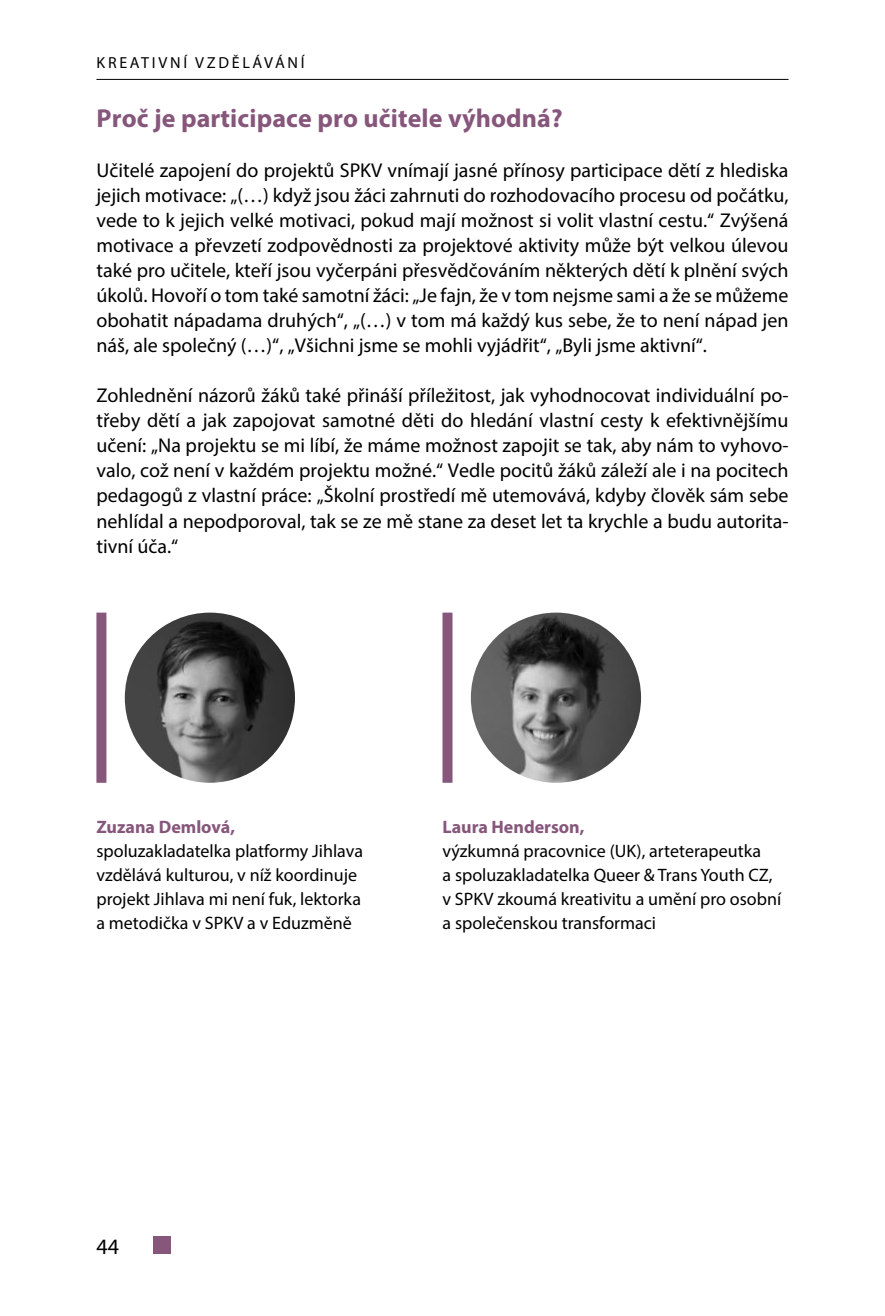
<style>
.page{position:relative;width:885px;height:1316px;background:#fff}
.page>*{position:absolute;margin:0;border:0;box-sizing:border-box;transform-origin:0 0}
.t1{font:700 26px "Myriad Pro";letter-spacing:.005em;color:#86567b}
.t2{font:22px "Myriad Pro";color:#000}
.t3{font:20px/25px "Myriad Pro";color:#000;text-align:justify}
.t4{font:18px/24px "Myriad Pro";color:#000}
.t5{font:700 18px "Myriad Pro";color:#86567b}
.t6{font:16px "Myriad Pro";letter-spacing:.17em;color:#000}
</style>
<div class="page">
<hr style="left:96px;top:79px;width:692px;height:1px;background:#000">
<div style="left:153px;top:1236px;width:17px;height:17px;background:#86567b"></div>
<div style="left:96px;top:612px;width:10px;height:170px;background:#86567b"></div>
<img style="left:125px;top:612px;width:170px;height:170px;border-radius:85px">
<img style="left:471px;top:612px;width:170px;height:170px;border-radius:85px">
<div style="left:442px;top:612px;width:10px;height:170px;background:#86567b"></div>
<p class="t6" style="left:97px;top:54px;width:209px">KREATIVNÍ VZDĚLÁVÁNÍ</p>
<h1 class="t1" style="left:96px;top:104px;width:467px">Proč je participace pro učitele výhodná?</h1>
<p class="t3" style="left:96px;top:158px;width:693px">Učitelé zapojení do projektů SPKV vnímají jasné přínosy participace dětí z hlediska jejich motivace: „(…) když jsou žáci zahrnuti do rozhodovacího procesu od počátku, vede to k jejich velké motivaci, pokud mají možnost si volit vlastní cestu.“ Zvýšená motivace a převzetí zodpovědnosti za projektové aktivity může být velkou úlevou také pro učitele, kteří jsou vyčerpáni přesvědčováním některých dětí k plnění svých úkolů. Hovoří o tom také samotní žáci: „Je fajn, že v tom nejsme sami a že se můžeme obohatit nápadama druhých“, „(…) v tom má každý kus sebe, že to není nápad jen náš, ale společný (…)“, „Všichni jsme se mohli vyjádřit“, „Byli jsme aktivní“.</p>
<p class="t3" style="left:96px;top:383px;width:693px">Zohlednění názorů žáků také přináší příležitost, jak vyhodnocovat individuální po&shy;třeby dětí a jak zapojovat samotné děti do hledání vlastní cesty k efektivnějšímu učení: „Na projektu se mi líbí, že máme možnost zapojit se tak, aby nám to vyhovo&shy;valo, což není v každém projektu možné.“ Vedle pocitů žáků záleží ale i na pocitech pedagogů z vlastní práce: „Školní prostředí mě utemovává, kdyby člověk sám sebe nehlídal a nepodporoval, tak se ze mě stane za deset let ta krychle a budu autorita&shy;tivní úča.“</p>
<p class="t5" style="left:96px;top:817px;width:140px">Zuzana Demlová,</p>
<p class="t4" style="left:96px;top:839px;width:268px">spoluzakladatelka platformy Jihlava vzdělává kulturou, v níž koordinuje projekt Jihlava mi není fuk, lektorka a metodička v SPKV a v Eduzměně</p>
<p class="t5" style="left:442px;top:817px;width:143px">Laura Henderson,</p>
<p class="t4" style="left:442px;top:839px;width:340px">výzkumná pracovnice (UK), arteterapeutka<br>a spoluzakladatelka Queer &amp; Trans youth CZ, v SPKV zkoumá kreativitu a umění pro osobní a společenskou transformaci</p>
<p class="t2" style="left:96px;top:1234px;width:24px">44</p>
</div>
